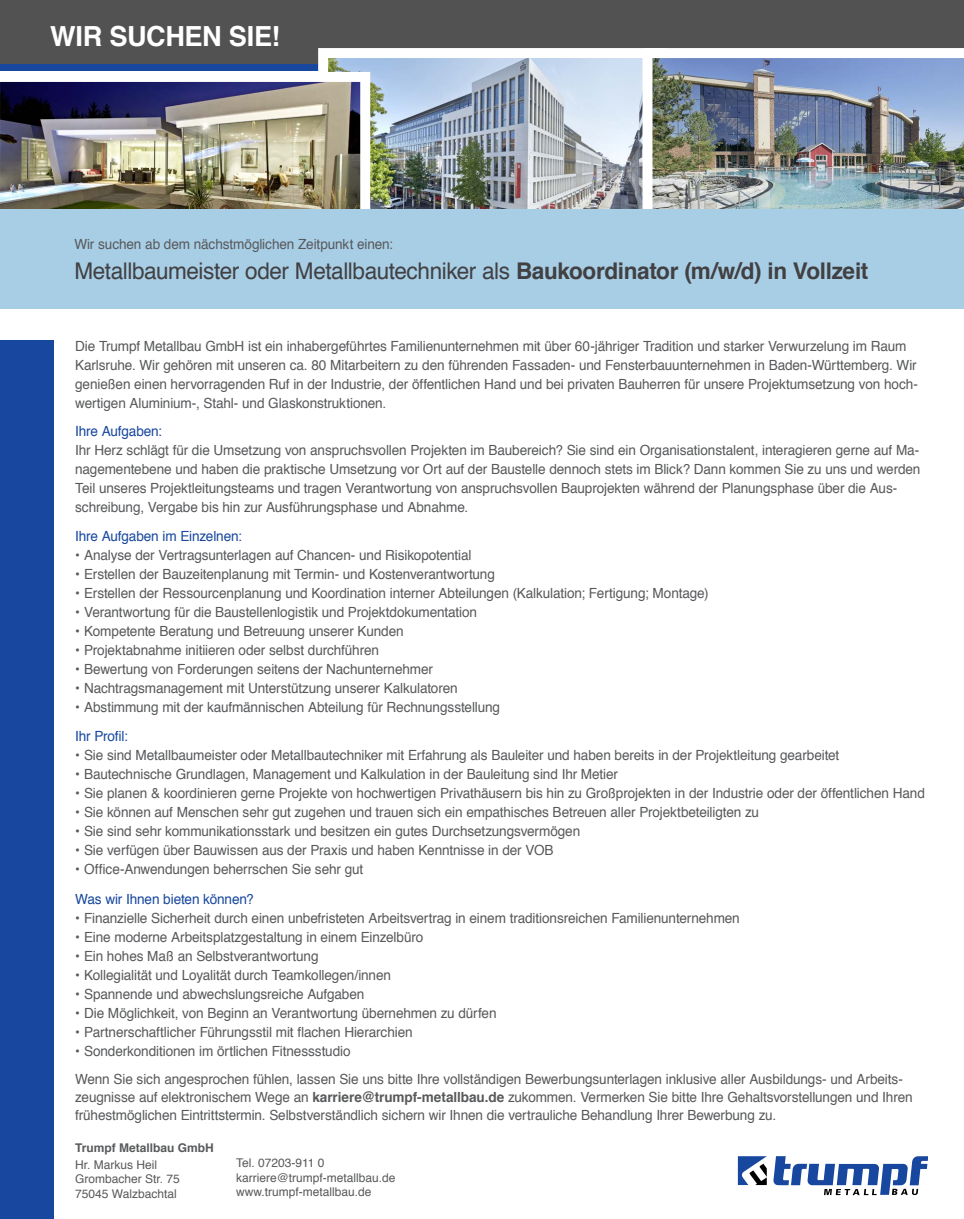
<style>
.page{position:relative;width:964px;height:1219px;background:#fff}
.page>*{position:absolute;margin:0;border:0;box-sizing:border-box;transform-origin:0 0}
.t1{font:700 27.7px "Helvetica";letter-spacing:-.015em;color:#fff}
.t2{font:23px "Helvetica";letter-spacing:-.02em;color:#414042}
.t3{font:14px/19px "Helvetica";letter-spacing:-.01em;color:#58595b}
.t4{font:14px "Helvetica";letter-spacing:-.01em;color:#17479e}
.t5{font:12px/14.4px "Helvetica";color:#58595b}
.t6{font:700 12px "Helvetica";color:#58595b}
.s1{font-weight:700}
</style>
<div class="page">
<div style="left:0;top:0;width:964px;height:65px;background:#525252"></div>
<div style="left:0;top:65px;width:964px;height:6px;background:#17479e"></div>
<img style="left:329px;top:59px;width:313px;height:151px">
<div style="left:318px;top:48px;width:349px;height:193px;border:10px solid #fff"></div>
<img style="left:642px;top:48px;width:322px;height:162px">
<div style="left:0;top:340px;width:54px;height:879px;background:#17479e"></div>
<img style="left:0;top:72px;width:370px;height:138px">
<svg style="left:738px;top:1156px;width:29px;height:29px"></svg>
<svg style="left:773px;top:1156px;width:155px;height:39px"></svg>
<div style="left:0;top:210px;width:964px;height:99px;background:#a8cee6"></div>
<h1 class="t1" style="left:50px;top:14px;width:231px">WIR SUCHEN SIE!</h1>
<p class="t3" style="left:74px;top:235px;width:320px">Wir suchen ab dem nächstmöglichen Zeitpunkt einen:</p>
<h2 class="t2" style="left:74px;top:253px;width:795px">Metallbaumeister oder Metallbautechniker als <span class="s1">Baukoordinator (m/w/d) in Vollzeit</span></h2>
<p class="t3" style="left:75px;top:337px;width:844px">Die Trumpf Metallbau GmbH ist ein inhabergeführtes Familienunternehmen mit über 60-jähriger Tradition und starker Verwurzelung im Raum Karlsruhe. Wir gehören mit unseren ca. 80 Mitarbeitern zu den führenden Fassaden- und Fensterbauunternehmen in Baden-Württemberg. Wir genießen einen hervorragenden Ruf in der Industrie, der öffentlichen Hand und bei privaten Bauherren für unsere Projektumsetzung von hoch&shy;wertigen Aluminium-, Stahl- und Glaskonstruktionen.</p>
<p class="t4" style="left:75px;top:420px;width:88px">Ihre Aufgaben:</p>
<p class="t3" style="left:75px;top:441px;width:847px">Ihr Herz schlägt für die Umsetzung von anspruchsvollen Projekten im Baubereich? Sie sind ein Organisationstalent, interagieren gerne auf Ma&shy;nagementebene und haben die praktische Umsetzung vor Ort auf der Baustelle dennoch stets im Blick? Dann kommen Sie zu uns und werden Teil unseres Projektleitungsteams und tragen Verantwortung von anspruchsvollen Bauprojekten während der Planungsphase über die Aus&shy;schreibung, Vergabe bis hin zur Ausführungsphase und Abnahme.</p>
<p class="t4" style="left:75px;top:525px;width:168px">Ihre Aufgaben im Einzelnen:</p>
<p class="t3" style="left:75px;top:546px;width:398px">• Analyse der Vertragsunterlagen auf Chancen- und Risikopotential</p>
<p class="t3" style="left:75px;top:565px;width:421px">• Erstellen der Bauzeitenplanung mit Termin- und Kostenverantwortung</p>
<p class="t3" style="left:75px;top:584px;width:635px">• Erstellen der Ressourcenplanung und Koordination interner Abteilungen (Kalkulation; Fertigung; Montage)</p>
<p class="t3" style="left:75px;top:603px;width:403px">• Verantwortung für die Baustellenlogistik und Projektdokumentation</p>
<p class="t3" style="left:75px;top:622px;width:330px">• Kompetente Beratung und Betreuung unserer Kunden</p>
<p class="t3" style="left:75px;top:641px;width:305px">• Projektabnahme initiieren oder selbst durchführen</p>
<p class="t3" style="left:75px;top:660px;width:359px">• Bewertung von Forderungen seitens der Nachunternehmer</p>
<p class="t3" style="left:75px;top:679px;width:384px">• Nachtragsmanagement mit Unterstützung unserer Kalkulatoren</p>
<p class="t3" style="left:75px;top:698px;width:426px">• Abstimmung mit der kaufmännischen Abteilung für Rechnungsstellung</p>
<p class="t4" style="left:75px;top:726px;width:54px">Ihr Profil:</p>
<p class="t3" style="left:75px;top:746px;width:766px">• Sie sind Metallbaumeister oder Metallbautechniker mit Erfahrung als Bauleiter und haben bereits in der Projektleitung gearbeitet</p>
<p class="t3" style="left:75px;top:765px;width:544px">• Bautechnische Grundlagen, Management und Kalkulation in der Bauleitung sind Ihr Metier</p>
<p class="t3" style="left:75px;top:784px;width:851px">• Sie planen &amp; koordinieren gerne Projekte von hochwertigen Privathäusern bis hin zu Großprojekten in der Industrie oder der öffentlichen Hand</p>
<p class="t3" style="left:75px;top:803px;width:685px">• Sie können auf Menschen sehr gut zugehen und trauen sich ein empathisches Betreuen aller Projektbeteiligten zu</p>
<p class="t3" style="left:75px;top:822px;width:507px">• Sie sind sehr kommunikationsstark und besitzen ein gutes Durchsetzungsvermögen</p>
<p class="t3" style="left:75px;top:841px;width:480px">• Sie verfügen über Bauwissen aus der Praxis und haben Kenntnisse in der VOB</p>
<p class="t3" style="left:75px;top:860px;width:290px">• Office-Anwendungen beherrschen Sie sehr gut</p>
<p class="t4" style="left:75px;top:888px;width:180px">Was wir Ihnen bieten können?</p>
<p class="t3" style="left:75px;top:909px;width:666px">• Finanzielle Sicherheit durch einen unbefristeten Arbeitsvertrag in einem traditionsreichen Familienunternehmen</p>
<p class="t3" style="left:75px;top:928px;width:350px">• Eine moderne Arbeitsplatzgestaltung in einem Einzelbüro</p>
<p class="t3" style="left:75px;top:947px;width:245px">• Ein hohes Maß an Selbstverantwortung</p>
<p class="t3" style="left:75px;top:966px;width:317px">• Kollegialität und Loyalität durch Teamkollegen/innen</p>
<p class="t3" style="left:75px;top:985px;width:291px">• Spannende und abwechslungsreiche Aufgaben</p>
<p class="t3" style="left:75px;top:1004px;width:423px">• Die Möglichkeit, von Beginn an Verantwortung übernehmen zu dürfen</p>
<p class="t3" style="left:75px;top:1023px;width:339px">• Partnerschaftlicher Führungsstil mit flachen Hierarchien</p>
<p class="t3" style="left:75px;top:1037px;width:829px;line-height:27.7px">• Sonderkonditionen im örtlichen Fitnessstudio<br>Wenn Sie sich angesprochen fühlen, lassen Sie uns bitte Ihre vollständigen Bewerbungsunterlagen inklusive aller Ausbildungs- und Arbeits-</p>
<p class="t3" style="left:75px;top:1088px;width:839px;line-height:18px">zeugnisse auf elektronischem Wege an <span class="s1">karriere@trumpf-metallbau.de</span> zukommen. Vermerken Sie bitte Ihre Gehaltsvorstellungen und Ihren frühestmöglichen Eintrittstermin. Selbstverständlich sichern wir Ihnen die vertrauliche Behandlung Ihrer Bewerbung zu.</p>
<p class="t6" style="left:75px;top:1138px;width:140px">Trumpf Metallbau GmbH</p>
<p class="t5" style="left:75px;top:1158px;width:106px">Hr. Markus Heil<br>Grombacher Str. 75<br>75045 Walzbachtal</p>
<p class="t5" style="left:236px;top:1156px;width:161px">Tel. 07203-911 0 karriere@trumpf-metallbau.de www.trumpf-metallbau.de</p>
</div>
